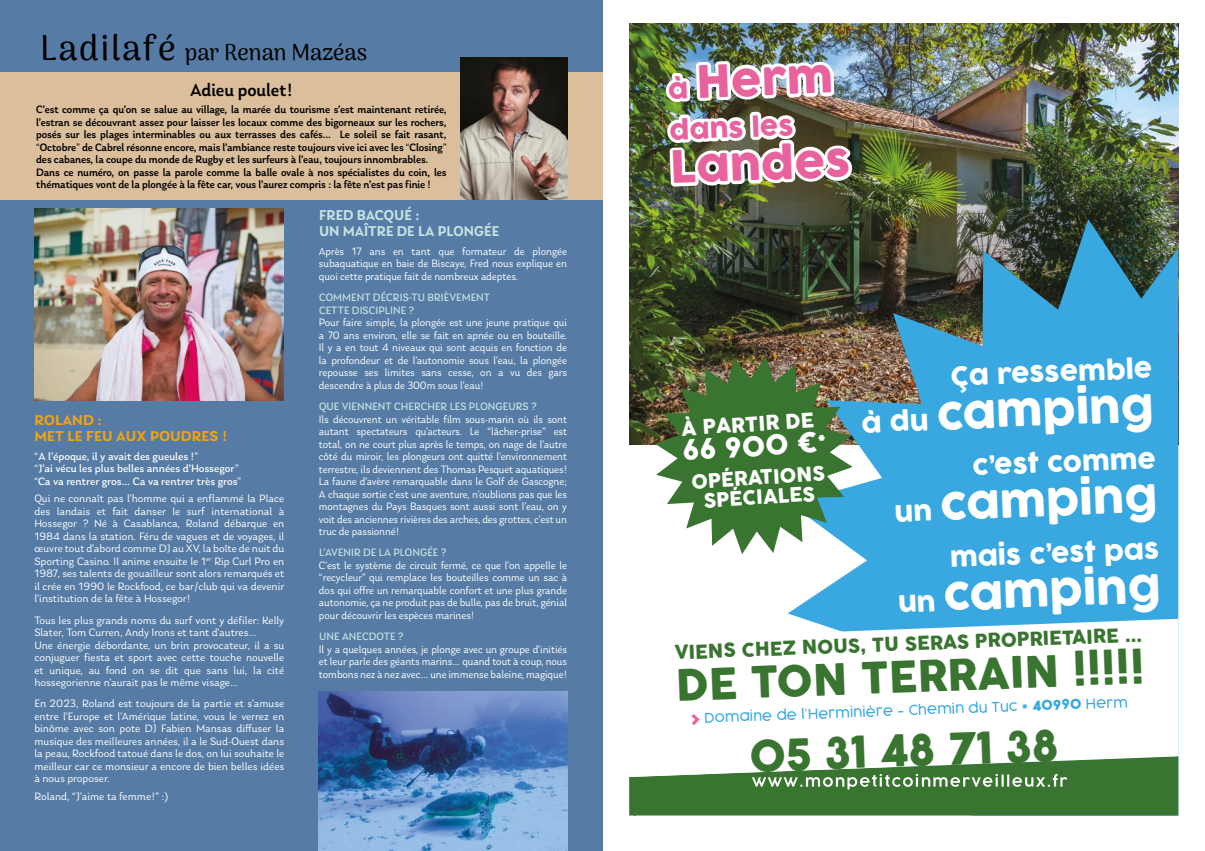
<style>
.page{position:relative;width:1205px;height:851px;background:#fff}
.page>*{position:absolute;margin:0;border:0;box-sizing:border-box;transform-origin:0 0}
.t1{font:43.5px "COCOGOOSE";color:#fff}
.t2{font:43.5px "COCOGOOSE";color:#e8629e}
.t3{font:42.88px "COCOGOOSE";color:#397530}
.t4{font:42.38px "COCOGOOSE";color:#397530}
.t5{font:27.25px "COCOGOOSE";color:#fff}
.t6{font:26.12px "COCOGOOSE";color:#fff}
.t7{font:26.12px "COCOGOOSE";color:#e8629e}
.t8{font:500 22.5px "Arima Madurai";color:#000}
.t9{font:19.88px "COCOGOOSE";color:#fff}
.t10{font:19.38px/19.8px "COCOGOOSE";color:#fff;text-align:center}
.t11{font:18.75px "COCOGOOSE";color:#397530}
.t12{font:500 18.75px "Laca";letter-spacing:-.005em;color:#000;scale:.96 1}
.t13{font:600 15px/16.2px "Laca";letter-spacing:.005em;color:#c6e3e1;scale:.96 1}
.t14{font:600 15px/16.2px "Laca";letter-spacing:.01em;color:#f6a310}
.t15{font:300 13.5px "Cocogoose";color:#39a8e0}
.t16{font:11.25px/12.5px "Laca";color:#fff;text-align:justify;scale:.96 1}
.t17{font:11.25px/12.5px "Laca";color:#fff;text-align:justify}
.t18{font:500 11.25px/12.5px "Laca";letter-spacing:-.01em;color:#000;scale:.96 1}
.t19{font:11.25px/12.5px "Laca";color:#fff}
.t20{font:11.25px/12.5px "Laca";letter-spacing:.005em;color:#c6e3e1;scale:.96 1}
.s1{font-size:35px}
.s2{font-weight:400}
.s3{font-style:inherit}
.s4{font-size:26.12px}
.s5{font-family:"COCOGOOSE";font-weight:400;font-size:19.62px;color:#e8629e}
.s6{font-family:"COCOGOOSE";font-weight:400}
</style>
<div class="page">
<img style="left:629px;top:24px;width:549px;height:420px">
<svg style="left:787px;top:219px;width:391px;height:399px;background:#4195bd"></svg>
<svg style="left:801px;top:618px;width:377px;height:14px"></svg>
<img style="left:655px;top:24px;width:202px;height:530px">
<svg style="left:629px;top:24px;width:7px;height:7px"></svg>
<svg style="left:629px;top:756px;width:550px;height:59px"></svg>
<div style="left:0;top:0;width:602px;height:850px;background:#567ca6"></div>
<div style="left:0;top:73px;width:602px;height:127px;background:#dbbe9b"></div>
<img style="left:461px;top:57px;width:106px;height:143px">
<img style="left:34px;top:208px;width:249px;height:192px">
<img style="left:319px;top:691px;width:248px;height:159px">
<h3 class="t8" style="left:40px;top:37px;width:329px"><span class="s1">Ladilafé</span> par Renan Mazéas</h3>
<h3 class="t12" style="left:190px;top:78px;width:108px">Adieu poulet !</h3>
<p class="t18" style="left:36px;top:103px;width:429px">C’est comme ça qu’on se salue au village, la marée du tourisme s’est maintenant retirée, l’estran se découvrant assez pour laisser les locaux comme des bigorneaux sur les rochers, posés sur les plages interminables ou aux terrasses des cafés… Le soleil se fait rasant, <span class="s2">“</span> Octobre <span class="s2">”</span> de Cabrel résonne encore, mais l’ambiance reste toujours vive ici avec les <span class="s2">“</span> Closing <span class="s2">” </span>des cabanes, la coupe du monde de Rugby et les surfeurs à l’eau, toujours innombrables.<br>Dans ce numéro, on passe la parole comme la balle ovale à nos spécialistes du coin, les thématiques vont de la plongée à la fête car, vous l’aurez compris : la fête n’est pas finie !</p>
<h3 class="t14" style="left:34px;top:411px;width:194px">ROLAND :<br>MET LE FEU AUX POUDRES !</h3>
<p class="t19" style="left:34px;top:449px;width:208px"><span class="s3">“</span> A l’époque, il y avait des gueules ! <span class="s3">”<br>“</span> J’ai vécu les plus belles années d’Hossegor <span class="s3">” “</span>Ca va rentrer gros… Ca va rentrer très gros<span class="s3">”</span></p>
<p class="t17" style="left:34px;top:492px;width:251px">Qui ne connaît pas l’homme qui a enflammé la Place des landais et fait danser le surf international à Hossegor ? Né à Casablanca, Roland débarque en 1984 dans la station. Féru de vagues et de voyages, il œuvre tout d’abord comme DJ au XV, la boîte de nuit du Sporting Casino. Il anime ensuite le 1<sup>er</sup> Rip Curl Pro en 1987, ses talents de gouailleur sont alors remarqués et il crée en 1990 le Rockfood, ce bar/club qui va devenir l’institution de la fête à Hossegor !</p>
<p class="t17" style="left:34px;top:613px;width:251px;text-align:left">Tous les plus grands noms du surf vont y défiler: Kelly Slater, Tom Curren, Andy Irons et tant d’autres…<br>Une énergie débordante, un brin provocateur, il a su conjuguer fiesta et sport avec cette touche nouvelle et unique, au fond on se dit que sans lui, la cité hossegorienne n’aurait pas le même visage…</p>
<p class="t17" style="left:34px;top:697px;width:251px">En 2023, Roland est toujours de la partie et s’amuse entre l’Europe et l’Amérique latine, vous le verrez en binôme avec son pote DJ Fabien Mansas diffuser la musique des meilleures années, il a le Sud-Ouest dans la peau, Rockfood tatoué dans le dos, on lui souhaite le meilleur car ce monsieur a encore de bien belles idées à nous proposer.</p>
<p class="t17" style="left:34px;top:790px;width:135px">Roland, “ J’aime ta femme ! ” :)</p>
<h3 class="t13" style="left:319px;top:207px;width:189px">FRED BACQUÉ :<br>UN MAÎTRE DE LA PLONGÉE</h3>
<p class="t16" style="left:319px;top:245px;width:260px">Après 17 ans en tant que formateur de plongée subaquatique en baie de Biscaye, Fred nous explique en quoi cette pratique fait de nombreux adeptes.</p>
<p class="t20" style="left:319px;top:291px;width:180px">COMMENT DÉCRIS-TU BRIÈVEMENT<br>CETTE DISCIPLINE ?</p>
<p class="t16" style="left:319px;top:316px;width:260px">Pour faire simple, la plongée est une jeune pratique qui a 70 ans environ, elle se fait en apnée ou en bouteille.<br>Il y a en tout 4 niveaux qui sont acquis en fonction de la profondeur et de l’autonomie sous l’eau, la plongée repousse ses limites sans cesse, on a vu des gars descendre à plus de 300m sous l’eau !</p>
<p class="t20" style="left:319px;top:400px;width:228px">QUE VIENNENT CHERCHER LES PLONGEURS ?</p>
<p class="t16" style="left:319px;top:412px;width:260px">Ils découvrent un véritable film sous-marin où ils sont autant spectateurs qu’acteurs. Le “ lâcher-prise ” est total, on ne court plus après le temps, on nage de l’autre côté du miroir, les plongeurs ont quitté l’environnement terrestre, ils deviennent des Thomas Pesquet aquatiques !<br>La faune d’avère remarquable dans le Golf de Gascogne ; A chaque sortie c’est une aventure, n’oublions pas que les montagnes du Pays Basques sont aussi sont l’eau, on y voit des anciennes rivières des arches, des grottes, c’est un truc de passionné !</p>
<p class="t20" style="left:319px;top:546px;width:134px">L’AVENIR DE LA PLONGÉE ?</p>
<p class="t16" style="left:319px;top:559px;width:260px">C’est le système de circuit fermé, ce que l’on appelle le “ recycleur” qui remplace les bouteilles comme un sac à dos qui offre un remarquable confort et une plus grande autonomie, ça ne produit pas de bulle, pas de bruit, génial pour découvrir les espèces marines !</p>
<p class="t20" style="left:319px;top:630px;width:90px">UNE ANECDOTE ?</p>
<p class="t16" style="left:319px;top:642px;width:260px">Il y a quelques années, je plonge avec un groupe d’initiés et leur parle des géants marins… quand tout à coup, nous tombons nez à nez avec… une immense baleine, magique !</p>
<h1 class="t2" style="left:666px;top:50px;width:167px;rotate:-2deg"><span class="s4">à</span> Herm</h1>
<h3 class="t7" style="left:669px;top:110px;width:126px;rotate:-2deg">dans les</h3>
<h1 class="t2" style="left:670px;top:134px;width:181px;rotate:-2deg">Landes</h1>
<h3 class="t9" style="left:680px;top:413px;width:135px;rotate:-3deg">À PARTIR DE</h3>
<h3 class="t5" style="left:681px;top:429px;width:145px;rotate:-3deg">66 900 €<sup>*</sup></h3>
<h3 class="t10" style="left:691px;top:471px;width:135px;rotate:-3deg">OPÉRATIONS<br>SPÉCIALES</h3>
<h3 class="t6" style="left:950px;top:356px;width:203px;rotate:-2deg">Ça ressemble</h3>
<h1 class="t1" style="left:860px;top:383px;width:295px;rotate:-2deg"><span class="s4">à du</span> camping</h1>
<h3 class="t6" style="left:972px;top:446px;width:185px;rotate:-2deg">c’est comme</h3>
<h1 class="t1" style="left:893px;top:472px;width:265px;rotate:-2deg"><span class="s4">un</span> camping</h1>
<h3 class="t6" style="left:949px;top:537px;width:211px;rotate:-2deg">mais c’est pas</h3>
<h1 class="t1" style="left:896px;top:563px;width:265px;rotate:-2deg"><span class="s4">un</span> camping</h1>
<h3 class="t11" style="left:674px;top:637px;width:469px;rotate:-2deg">VIENS CHEZ NOUS, TU SERAS PROPRIETAIRE ...</h3>
<h3 class="t4" style="left:675px;top:652px;width:470px;rotate:-2deg">DE TON TERRAIN !!!!!</h3>
<p class="t15" style="left:691px;top:708px;width:438px;rotate:-2deg"><span class="s5">&gt;</span> Domaine de l’Herminière - Chemin du Tuc * <span class="s6">40990</span> Herm</p>
<h2 class="t3" style="left:748px;top:724px;width:311px;rotate:-2deg">05 31 48 71 38</h2>
</div>
